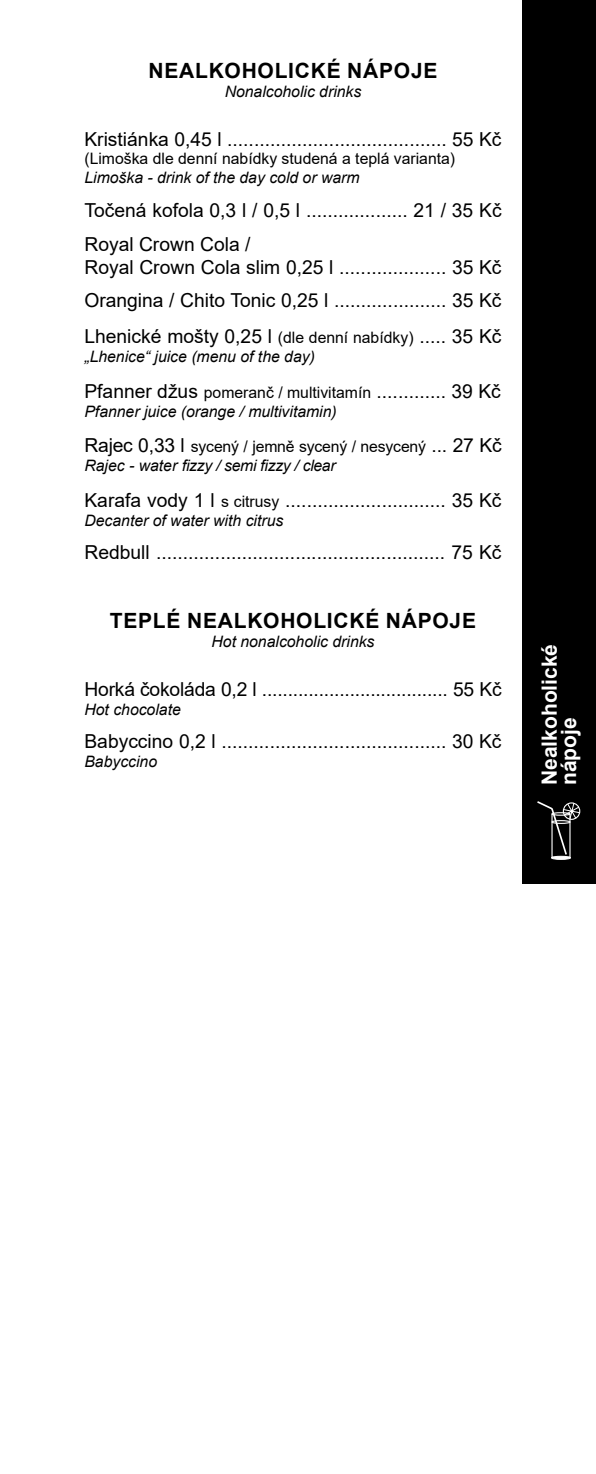
<style>
.page{position:relative;width:596px;height:1474px;background:#fff}
.page>*{position:absolute;margin:0;border:0;box-sizing:border-box;transform-origin:0 0}
.t1{font:700 21px "Arial";letter-spacing:.035em;color:#000}
.t2{font:700 21px/19.2px "Arial";color:#fff}
.t3{font:19.25px/33.6px "Arial";color:#000}
.t4{font:italic 15.75px "Arial";color:#000}
.t5{font:italic 15.75px/18.9px "Arial";letter-spacing:-.02em;color:#000}
.t6{font:15.75px "Arial";color:#000}
.s1{font-size:15.75px}
.s2{font-style:normal;font-size:19.25px}
.s3{font-style:normal}
</style>
<div class="page">
<div style="left:521px;top:0;width:74px;height:883px;background:#000"></div>
<div style="left:551px;top:856px;width:19px;height:3px;border:1px solid #fff;border-radius:50%"></div>
<div style="left:551px;top:813px;width:19px;height:45px;border:1px solid #fff"></div>
<svg style="left:537px;top:801px;width:43px;height:55px"></svg>
<p class="t1" style="left:148px;top:56px;width:290px">NEALKOHOLICKÉ NÁPOJE</p>
<p class="t4" style="left:224px;top:81px;width:138px">Nonalcoholic drinks</p>
<p class="t3" style="left:84px;top:122px;width:418px">Kristiánka 0,45 l ......................................... 55 Kč</p>
<p class="t6" style="left:84px;top:148px;width:372px">(Limoška dle denní nabídky studená a teplá varianta)</p>
<p class="t4" style="left:84px;top:168px;width:276px">Limoška - drink of the day cold or warm</p>
<p class="t3" style="left:84px;top:193px;width:418px">Točená kofola 0,3 l / 0,5 l ................... 21 / 35 Kč<br>Royal Crown Cola /</p>
<p class="t3" style="left:84px;top:250px;width:418px">Royal Crown Cola slim 0,25 l .................... 35 Kč<br>Orangina / Chito Tonic 0,25 l ..................... 35 Kč</p>
<p class="t3" style="left:84px;top:319px;width:418px">Lhenické mošty 0,25 l <span class="s1">(dle denní nabídky)</span> ..... 35 Kč</p>
<p class="t4" style="left:84px;top:346px;width:232px">„Lhenice“ juice (menu of the day)</p>
<p class="t3" style="left:84px;top:374px;width:417px">Pfanner džus <span class="s1">pomeranč / multivitamín</span> ............. 39 Kč</p>
<p class="t4" style="left:84px;top:401px;width:254px">Pfanner juice (orange / multivitamin)</p>
<p class="t5" style="left:84px;top:437px;width:418px"><span class="s2">Rajec 0,33 l</span> <span class="s3">sycený / jemně sycený / nesycený</span> <span class="s2">... 27 Kč<br></span>Rajec - water fizzy / semi fizzy / clear</p>
<p class="t3" style="left:84px;top:483px;width:418px">Karafa vody 1 l <span class="s1">s citrusy</span> .............................. 35 Kč</p>
<p class="t4" style="left:84px;top:510px;width:200px">Decanter of water with citrus</p>
<p class="t3" style="left:84px;top:536px;width:418px">Redbull ...................................................... 75 Kč</p>
<p class="t1" style="left:110px;top:606px;width:367px">TEPLÉ NEALKOHOLICKÉ NÁPOJE</p>
<p class="t4" style="left:211px;top:631px;width:164px">Hot nonalcoholic drinks</p>
<p class="t3" style="left:84px;top:672px;width:418px">Horká čokoláda 0,2 l .................................... 55 Kč</p>
<p class="t4" style="left:84px;top:699px;width:98px">Hot chocolate</p>
<p class="t3" style="left:84px;top:724px;width:418px">Babyccino 0,2 l .......................................... 30 Kč</p>
<p class="t4" style="left:84px;top:751px;width:74px">Babyccino</p>
<p class="t2" style="left:539px;top:785px;width:143px;rotate:-90deg">Nealkoholické nápoje</p>
</div>
